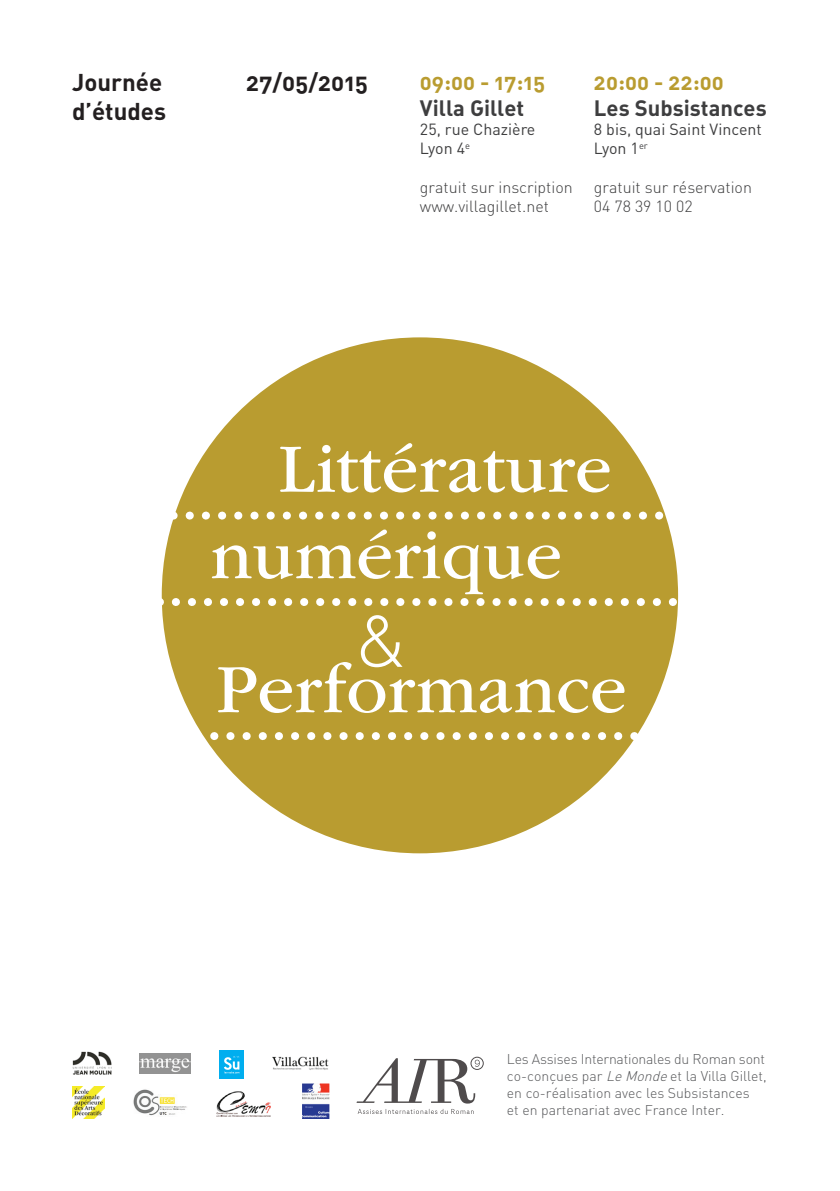
<style>
.page{position:relative;width:840px;height:1191px;background:#fff}
.page>*{position:absolute;margin:0;border:0;box-sizing:border-box;transform-origin:0 0}
.t1{font:72px/86.4px "ITC Garamond Std";letter-spacing:.005em;color:#fff}
.t2{font:300 72px "DIN";color:#fff}
.t3{font:24px/28.8px "DIN Bold Alternate";color:#231f20}
.t4{font:22px "DIN Bold Alternate";color:#3e3e3f}
.t5{font:22px "DIN Bold Alternate";color:#b99c30}
.t6{font:300 16px/19.2px "DIN";color:#3e3e3f}
.t7{font:16px/19.2px "DIN";color:#3e3e3f}
.t8{font:300 14px/16.8px "DIN";color:#57585a}
.s1{font-style:italic}
</style>
<div class="page">
<div style="left:162px;top:337px;width:515px;height:516px;background:#b99c30;border-radius:50%"></div>
<svg style="left:174px;top:511px;width:493px;height:8px"></svg>
<svg style="left:161px;top:598px;width:518px;height:8px"></svg>
<svg style="left:201px;top:732px;width:438px;height:8px"></svg>
<img style="left:273px;top:1056px;width:56px;height:14px">
<img style="left:140px;top:1053px;width:50px;height:20px">
<div style="left:219px;top:1050px;width:25px;height:29px;background:#00aeef"></div>
<svg style="left:224px;top:1056px;width:15px;height:18px"></svg>
<img style="left:302px;top:1083px;width:27px;height:35px">
<img style="left:72px;top:1086px;width:32px;height:33px">
<img style="left:133px;top:1089px;width:54px;height:27px">
<img style="left:216px;top:1091px;width:54px;height:25px">
<img style="left:72px;top:1051px;width:39px;height:23px">
<svg style="left:356px;top:1058px;width:123px;height:56px"></svg>
<div style="left:470px;top:1056px;width:13px;height:13px;border:1px solid #231f20;border-radius:50%"></div>
<h2 class="t3" style="left:72px;top:67px;width:96px">Journée d’études</h2>
<h2 class="t3" style="left:246px;top:67px;width:123px">27/05/2015</h2>
<h3 class="t5" style="left:420px;top:67px;width:127px">09:00 - 17:15</h3>
<h3 class="t4" style="left:420px;top:94px;width:106px">Villa Gillet</h3>
<p class="t7" style="left:420px;top:120px;width:117px">25, rue Chazière<br>Lyon 4<sup>e</sup></p>
<p class="t6" style="left:420px;top:177px;width:154px">gratuit sur inscription www.villagillet.net</p>
<h3 class="t5" style="left:593px;top:67px;width:131px">20:00 - 22:00</h3>
<h3 class="t4" style="left:593px;top:94px;width:174px">Les Subsistances</h3>
<p class="t7" style="left:593px;top:120px;width:169px">8 bis, quai Saint Vincent<br>Lyon 1<sup>er</sup></p>
<p class="t6" style="left:593px;top:177px;width:159px">gratuit sur réservation<br>04 78 39 10 02</p>
<h1 class="t1" style="left:210px;top:426px;width:495px;text-indent:68px">Littérature - numérique</h1>
<h1 class="t2" style="left:354px;top:596px;width:55px">&amp;</h1>
<h1 class="t1" style="left:216px;top:647px;width:481px">Performance -</h1>
<p class="t8" style="left:506px;top:1050px;width:261px">Les Assises Internationales du Roman sont co-conçues par <span class="s1">LeMonde</span>et la Villa Gillet, en co-réalisation avec les Subsistances<br>et en partenariat avec France Inter.</p>
</div>
